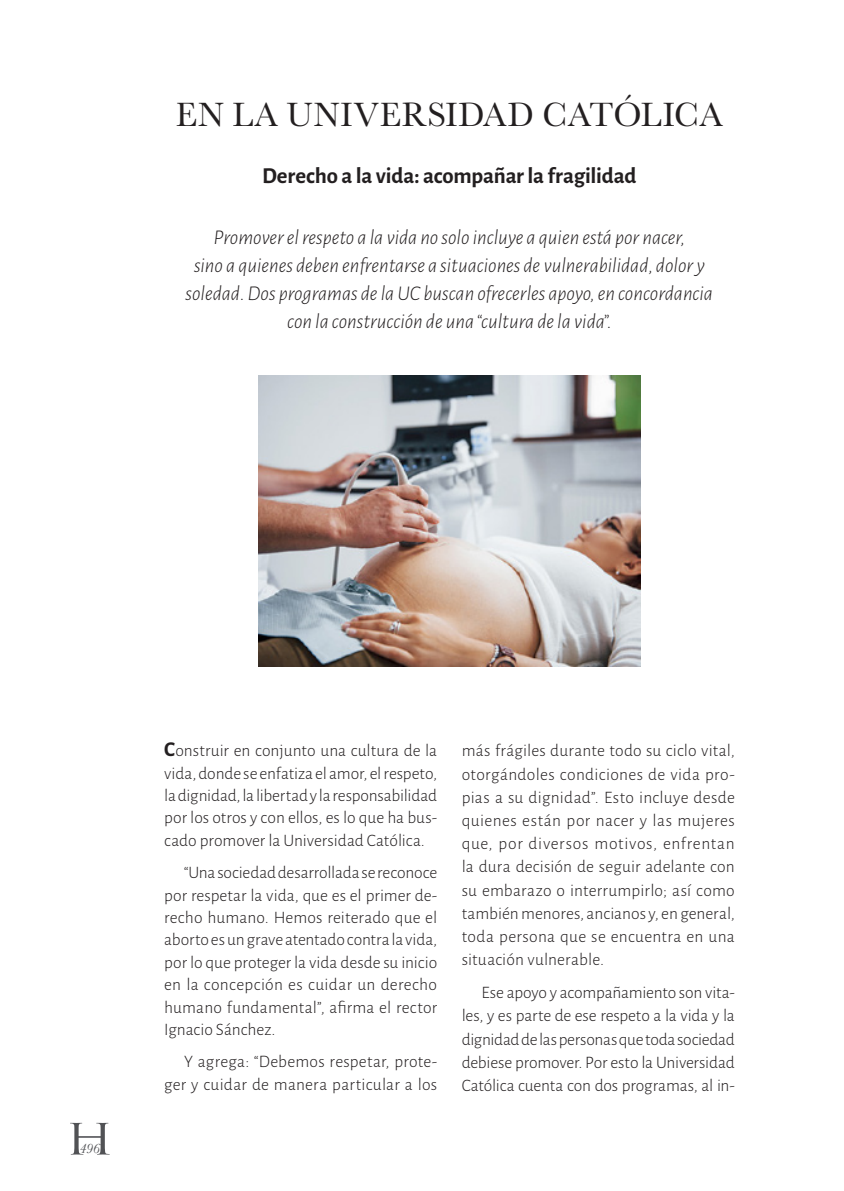
<style>
.page{position:relative;width:844px;height:1191px;background:#fff}
.page>*{position:absolute;margin:0;border:0;box-sizing:border-box;transform-origin:0 0}
.t1{font:42px "Trajan Pro";color:#515255;scale:1.2 1}
.Título_notas_Baske{font:35px "Baskerville";letter-spacing:.02em;color:#231f20}
.Título_Panorama_Al{font:700 22.75px "Alegreya Sans";letter-spacing:-.01em;color:#231f20}
.Bajada_Panorama_Al{font:italic 300 21px/28px "Alegreya Sans";color:#231f20;text-align:center}
.Texto_general_Pano{font:300 17.5px/23.1px "Alegreya Sans";letter-spacing:.005em;color:#231f20;text-align:justify}
.t2{font:italic 14px "Baskerville";color:#515255}
.s1{font-weight:700;font-size:21px}
</style>
<div class="page">
<img style="left:258px;top:376px;width:382px;height:290px">
<p class="Título_notas_Baske" style="left:176px;top:92px;width:548px">EN LA UNIVERSIDAD CATÓLICA</p>
<p class="Título_Panorama_Al" style="left:262px;top:159px;width:376px">Derecho a la vida: acompañar la fragilidad</p>
<p class="Bajada_Panorama_Al" style="left:213px;top:222px;width:473px">Promover el respeto a la vida no solo incluye a quien está por nacer,</p>
<p class="Bajada_Panorama_Al" style="left:185px;top:250px;width:529px">sino a quienes deben enfrentarse a situaciones de vulnerabilidad, dolor y soledad. Dos programas de la UC buscan ofrecerles apoyo, en concordancia</p>
<p class="Bajada_Panorama_Al" style="left:287px;top:306px;width:326px">con la construcción de una “cultura de la vida”.</p>
<h1 class="t1" style="left:65px;top:1112px;width:42px">H</h1>
<p class="t2" style="left:79px;top:1138px;width:22px">496</p>
<p class="Texto_general_Pano" style="left:164px;top:739px;width:274px;line-height:22.4px"><span class="s1">C</span>onstruir en conjunto una cultura de la vida, donde se enfatiza el amor, el respeto, la dignidad, la libertad y la responsabilidad por los otros y con ellos, es lo que ha bus&shy;cado promover la Universidad Católica.</p>
<p class="Texto_general_Pano" style="left:164px;top:861px;width:274px;line-height:22.4px;text-indent:20px">“Una sociedad desarrollada se reconoce por respetar la vida, que es el primer de&shy;recho humano. Hemos reiterado que el aborto es un grave atentado contra la vida, por lo que proteger la vida desde su inicio en la concepción es cuidar un derecho humano fundamental”, afirma el rector Ignacio Sánchez.</p>
<p class="Texto_general_Pano" style="left:164px;top:1050px;width:274px;line-height:22.4px;text-align:right">Y agrega: “Debemos respetar, prote&shy;ger y cuidar de manera particular a los</p>
<p class="Texto_general_Pano" style="left:461px;top:738px;width:274px">más frágiles durante todo su ciclo vital, otorgándoles condiciones de vida pro&shy;pias a su dignidad”. Esto incluye desde quienes están por nacer y las mujeres que, por diversos motivos, enfrentan la dura decisión de seguir adelante con su embarazo o interrumpirlo; así como también menores, ancianos y, en general, toda persona que se encuentra en una situación vulnerable.</p>
<p class="Texto_general_Pano" style="left:461px;top:980px;width:274px;text-indent:20px">Ese apoyo y acompañamiento son vita&shy;les, y es parte de ese respeto a la vida y la dignidad de las personas que toda sociedad debiese promover. Por esto la Universidad Católica cuenta con dos programas, al in-</p>
</div>
